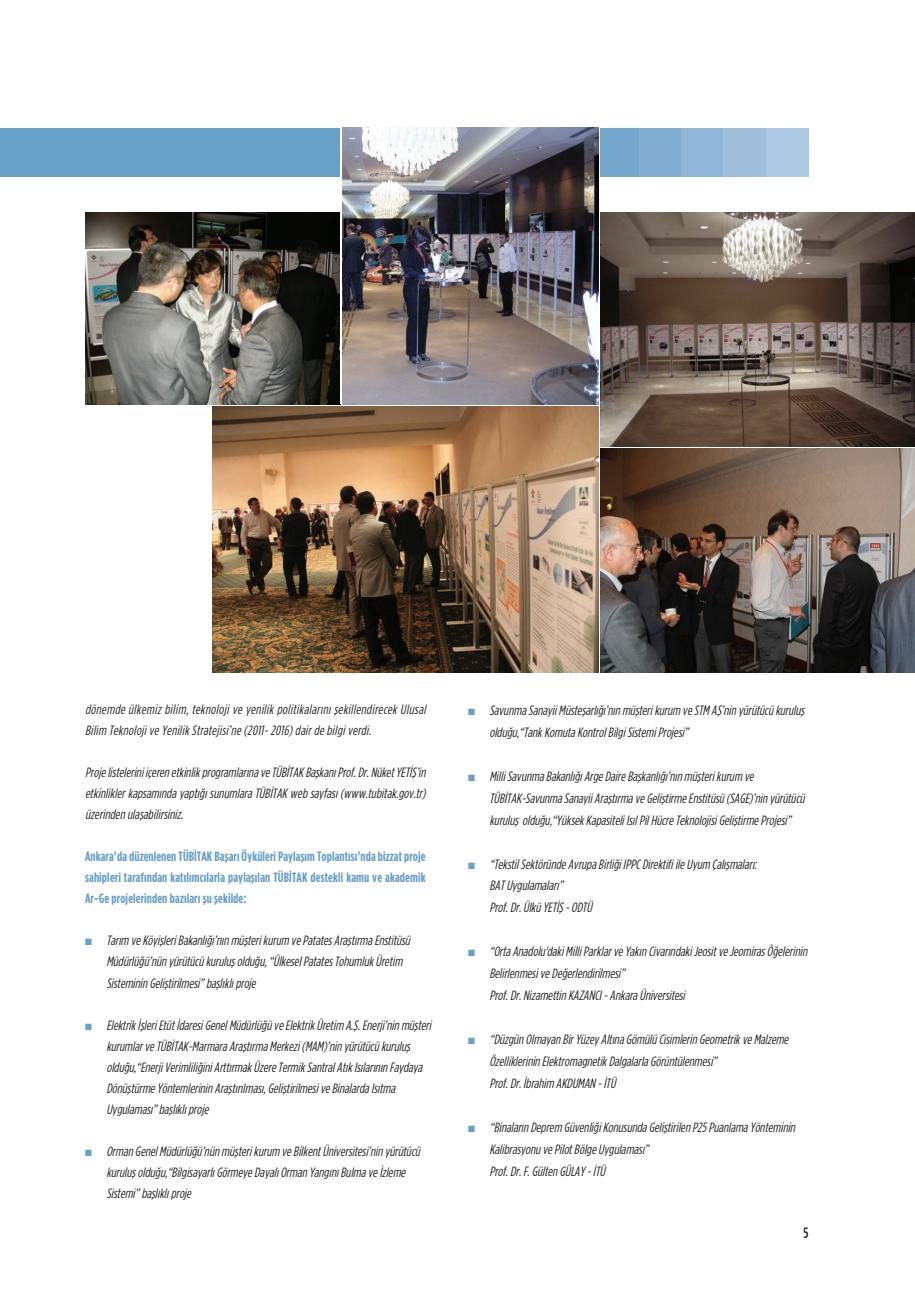
<style>
.page{position:relative;width:915px;height:1306px;background:#fff}
.page>*{position:absolute;margin:0;border:0;box-sizing:border-box;transform-origin:0 0}
.t1{font:500 15px "Gotham Condensed TRUN";color:#231f20}
.t2{font:italic 13.5px/21px "Gotham Condensed TRUN";color:#231f20}
.t3{font:13.5px/21px "Gotham Condensed TRUN Bold";letter-spacing:.01em;color:#68a0c7;text-align:justify}
.s1{color:#68a0c7}
</style>
<div class="page">
<div style="left:0;top:128px;width:808px;height:48px;background:#68a0c7"></div>
<div style="left:638px;top:128px;width:42px;height:48px;background:#83add0"></div>
<div style="left:680px;top:128px;width:43px;height:48px;background:#91b6d5"></div>
<div style="left:723px;top:128px;width:42px;height:48px;background:#9fbfda"></div>
<div style="left:765px;top:128px;width:43px;height:48px;background:#adc8e0"></div>
<div style="left:595px;top:128px;width:43px;height:48px;background:#76a7cc"></div>
<img style="left:85px;top:213px;width:255px;height:191px">
<img style="left:342px;top:127px;width:256px;height:277px">
<img style="left:600px;top:212px;width:314px;height:235px">
<img style="left:600px;top:449px;width:314px;height:223px">
<img style="left:212px;top:406px;width:386px;height:266px">
<p class="t2" style="left:85px;top:698px;width:345px">dönemde ülkemiz bilim, teknoloji ve yenilik politikalarını şekillendirecek Ulusal<br>Bilim Teknoloji ve Yenilik Stratejisi’ne (2011- 2016) dair de bilgi verdi.</p>
<p class="t2" style="left:85px;top:761px;width:345px;text-align:justify">Proje listelerini içeren etkinlik programlarına ve TÜBİTAK Başkanı Prof. Dr. Nüket YETİŞ’in etkinlikler kapsamında yaptığı sunumlara TÜBİTAK web sayfası (www.tubitak.gov.tr) üzerinden ulaşabilirsiniz.</p>
<p class="t3" style="left:85px;top:845px;width:342px">Ankara’da düzenlenen TÜBİTAK Başarı Öyküleri Paylaşım Toplantısı’nda bizzat proje sahipleri tarafından katılımcılarla paylaşılan TÜBİTAK destekli kamu ve akademik Ar-Ge projelerinden bazıları şu şekilde:</p>
<p class="t2" style="left:106px;top:930px;width:308px;text-indent:-21px"><span class="s1">■</span> Tarım ve Köyişleri Bakanlığı’nın müşteri kurum ve Patates Araştırma Enstitüsü<br>Müdürlüğü’nün yürütücü kuruluş olduğu, “Ülkesel Patates Tohumluk Üretim<br>Sisteminin Geliştirilmesi” başlıklı proje</p>
<p class="t2" style="left:106px;top:1014px;width:329px;text-indent:-21px"><span class="s1">■</span> Elektrik İşleri Etüt İdaresi Genel Müdürlüğü ve Elektrik Üretim A.Ş. Enerji’nin müşteri kurumlar ve TÜBİTAK-Marmara Araştırma Merkezi (MAM)’nin yürütücü kuruluş olduğu,“Enerji Verimliliğini Arttırmak Üzere Termik Santral Atık Isılarının Faydaya Dönüştürme Yöntemlerinin Araştırılması, Geliştirilmesi ve Binalarda Isıtma Uygulaması” başlıklı proje</p>
<p class="t2" style="left:106px;top:1140px;width:318px;text-indent:-21px"><span class="s1">■</span> Orman Genel Müdürlüğü’nün müşteri kurum ve Bilkent Üniversitesi’nin yürütücü kuruluş olduğu,“Bilgisayarlı Görmeye Dayalı Orman Yangını Bulma ve İzleme<br>Sistemi” başlıklı proje</p>
<p class="t2" style="left:489px;top:699px;width:319px;line-height:21.9px;text-indent:-21px"><span class="s1">■</span> Savunma Sanayii Müsteşarlığı’nın müşteri kurum ve STM AŞ’nin yürütücü kuruluş olduğu,“Tank Komuta Kontrol Bilgi Sistemi Projesi”</p>
<p class="t2" style="left:489px;top:764px;width:319px;line-height:21.9px;text-indent:-21px"><span class="s1">■</span> Milli Savunma Bakanlığı Arge Daire Başkanlığı’nın müşteri kurum ve<br>TÜBİTAK-Savunma Sanayii Araştırma ve Geliştirme Enstitüsü (SAGE)’nin yürütücü kuruluş olduğu,“Yüksek Kapasiteli Isıl Pil Hücre Teknolojisi Geliştirme Projesi”</p>
<p class="t2" style="left:489px;top:852px;width:272px;line-height:21.9px;text-indent:-21px"><span class="s1">■</span> “Tekstil Sektöründe Avrupa Birliği IPPC Direktifi ile Uyum Çalışmaları:<br>BAT Uygulamaları”<br>Prof. Dr. Ülkü YETİŞ - ODTÜ</p>
<p class="t2" style="left:489px;top:940px;width:322px;line-height:21.9px;text-indent:-21px"><span class="s1">■</span> “Orta Anadolu'daki Milli Parklar ve Yakın Civarındaki Jeosit ve Jeomiras Öğelerinin<br>Belirlenmesi ve Değerlendirilmesi”<br>Prof. Dr. Nizamettin KAZANCI - Ankara Üniversitesi</p>
<p class="t2" style="left:489px;top:1028px;width:303px;line-height:21.9px;text-indent:-21px"><span class="s1">■</span> “Düzgün Olmayan Bir Yüzey Altına Gömülü Cisimlerin Geometrik ve Malzeme<br>Özelliklerinin Elektromagnetik Dalgalarla Görüntülenmesi”<br>Prof. Dr. İbrahim AKDUMAN - İTÜ</p>
<p class="t2" style="left:489px;top:1116px;width:310px;line-height:21.9px;text-indent:-21px"><span class="s1">■</span> “Binaların Deprem Güvenliği Konusunda Geliştirilen P25 Puanlama Yönteminin<br>Kalibrasyonu ve Pilot Bölge Uygulaması”<br>Prof. Dr. F. Gülten GÜLAY - İTÜ</p>
<p class="t1" style="left:803px;top:1224px;width:6px">5</p>
</div>
